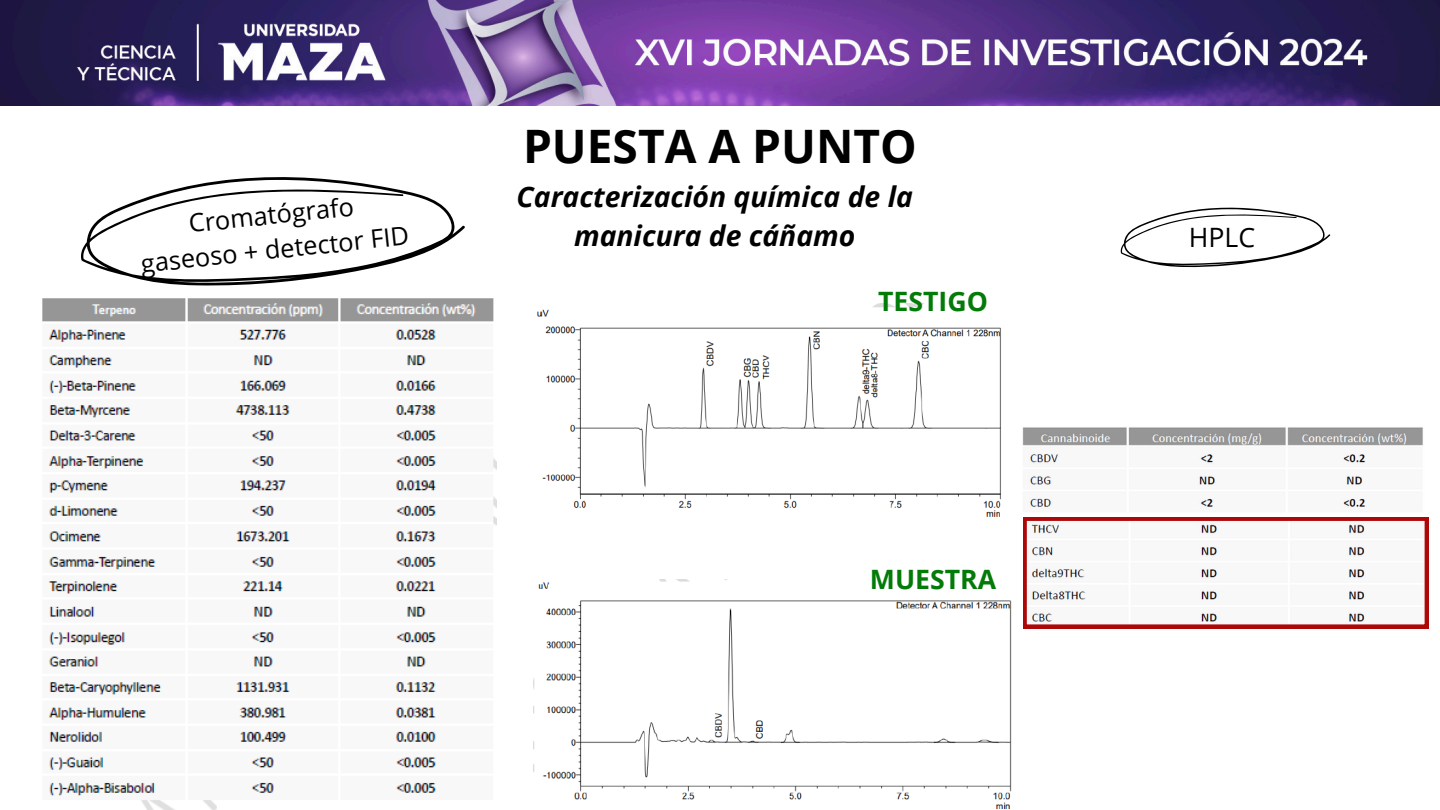
<style>
.page{position:relative;width:1440px;height:810px;background:#fff}
.page>*{position:absolute;margin:0;border:0;box-sizing:border-box;transform-origin:0 0}
.t1{font:700 46.1px "Open Sans";color:#000}
.t2{font:italic 700 28.3px/39px "Open Sans";color:#000;text-align:center}
.t3{font:700 26.7px "Open Sans";color:#037b08}
.t4{font:26.7px "Open Sans";color:#000}
.t5{font:25.3px "Open Sans";color:#000}
</style>
<div class="page">
<img style="left:0;top:0;width:1440px;height:106px">
<img style="left:533px;top:580px;width:479px;height:229px">
<img style="left:537px;top:304px;width:464px;height:213px">
<img style="left:1022px;top:427px;width:401px;height:80px">
<svg style="left:1023px;top:517px;width:405px;height:111px"></svg>
<img style="left:42px;top:298px;width:455px;height:512px">
<svg style="left:81px;top:177px;width:384px;height:109px"></svg>
<svg style="left:1121px;top:207px;width:210px;height:60px"></svg>
<h4 class="t1" style="left:523px;top:114px;width:395px">PUESTA A PUNTO</h4>
<h2 class="t2" style="left:517px;top:177px;width:398px">Caracterización química de la manicura de cáñamo</h2>
<p class="t5" style="left:187px;top:205px;width:167px;rotate:-6deg">Cromatógrafo</p>
<h2 class="t5" style="left:139px;top:246px;width:271px;rotate:-6deg">gaseoso + detector FID</h2>
<p class="t4" style="left:1189px;top:218px;width:68px">HPLC</p>
<p class="t3" style="left:878px;top:283px;width:111px">TESTIGO</p>
<h3 class="t3" style="left:870px;top:561px;width:128px">MUESTRA</h3>
</div>
